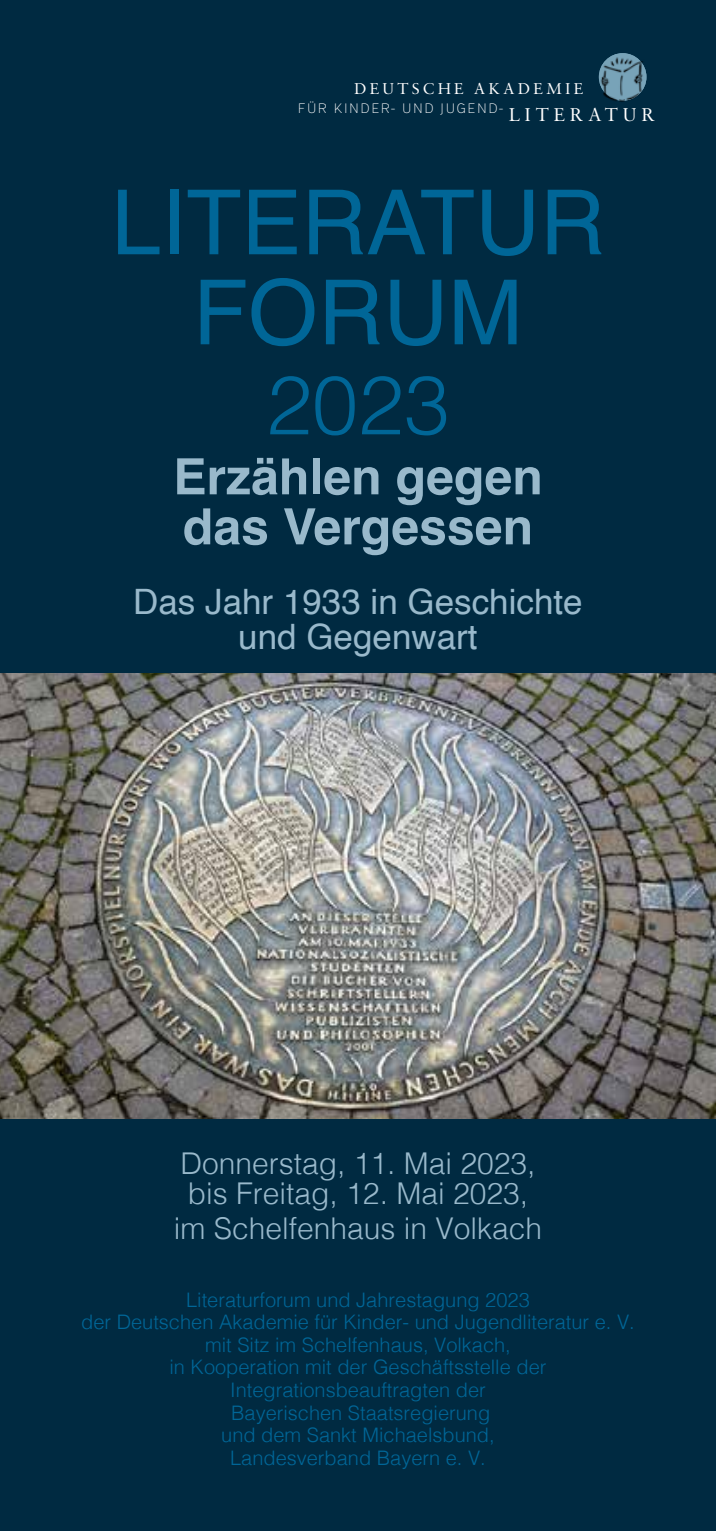
<style>
.page{position:relative;width:716px;height:1531px;background:#002a41}
.page>*{position:absolute;margin:0;border:0;box-sizing:border-box;transform-origin:0 0}
.t1{font:90px/90px "Helvetica";color:#006697;text-align:center}
.t2{font:300 82.5px "Helvetica";color:#006697}
.t3{font:700 50px/50px "Helvetica";color:#99b9cb}
.t4{font:35px/35px "Helvetica";color:#99b9cb;text-align:center}
.t5{font:300 30px/30px "Helvetica";color:#99b9cb}
.t6{font:300 20px/22.5px "Helvetica";color:#006697;text-align:center}
.t7{font:16.75px "Sabon";letter-spacing:.18em;color:#fff}
.t8{font:200 13.75px "Verb";letter-spacing:.11em;color:#fff}
.s1{font-family:"Sabon";font-weight:400;font-size:19.75px}
</style>
<div class="page">
<div style="left:599px;top:53px;width:47px;height:48px;background:#78a3b8;border-radius:50%"></div>
<img style="left:598px;top:56px;width:49px;height:46px">
<img style="left:0;top:673px;width:716px;height:445px">
<p class="t7" style="left:354px;top:79px;width:231px">DEUTSCHE AKADEMIE</p>
<p class="t8" style="left:298px;top:100px;width:359px">FÜR KINDER- UND JUGEND- <span class="s1">LITERATUR</span></p>
<h1 class="t1" style="left:111px;top:180px;width:495px">LITERATUR<br>FORUM</h1>
<h2 class="t2" style="left:266px;top:335px;width:185px">2023</h2>
<h3 class="t3" style="left:173px;top:457px;width:371px">Erzählen gegen das Vergessen</h3>
<h3 class="t4" style="left:133px;top:586px;width:451px">Das Jahr 1933 in Geschichte und Gegenwart</h3>
<h3 class="t5" style="left:180px;top:1146px;width:357px">Donnerstag, 11. Mai 2023, bis Freitag, 12. Mai 2023,</h3>
<h3 class="t5" style="left:174px;top:1211px;width:370px">im Schelfenhaus in Volkach</h3>
<p class="t6" style="left:81px;top:1287px;width:555px">Literaturforum und Jahrestagung 2023<br>der Deutschen Akademie für Kinder- und Jugendliteratur e. V. mit Sitz im Schelfenhaus, Volkach,<br>in Kooperation mit der Geschäftsstelle der Integrationsbeauftragten der<br>Bayerischen Staatsregierung<br>und dem Sankt Michaelsbund,<br>Landesverband Bayern e. V.</p>
</div>
